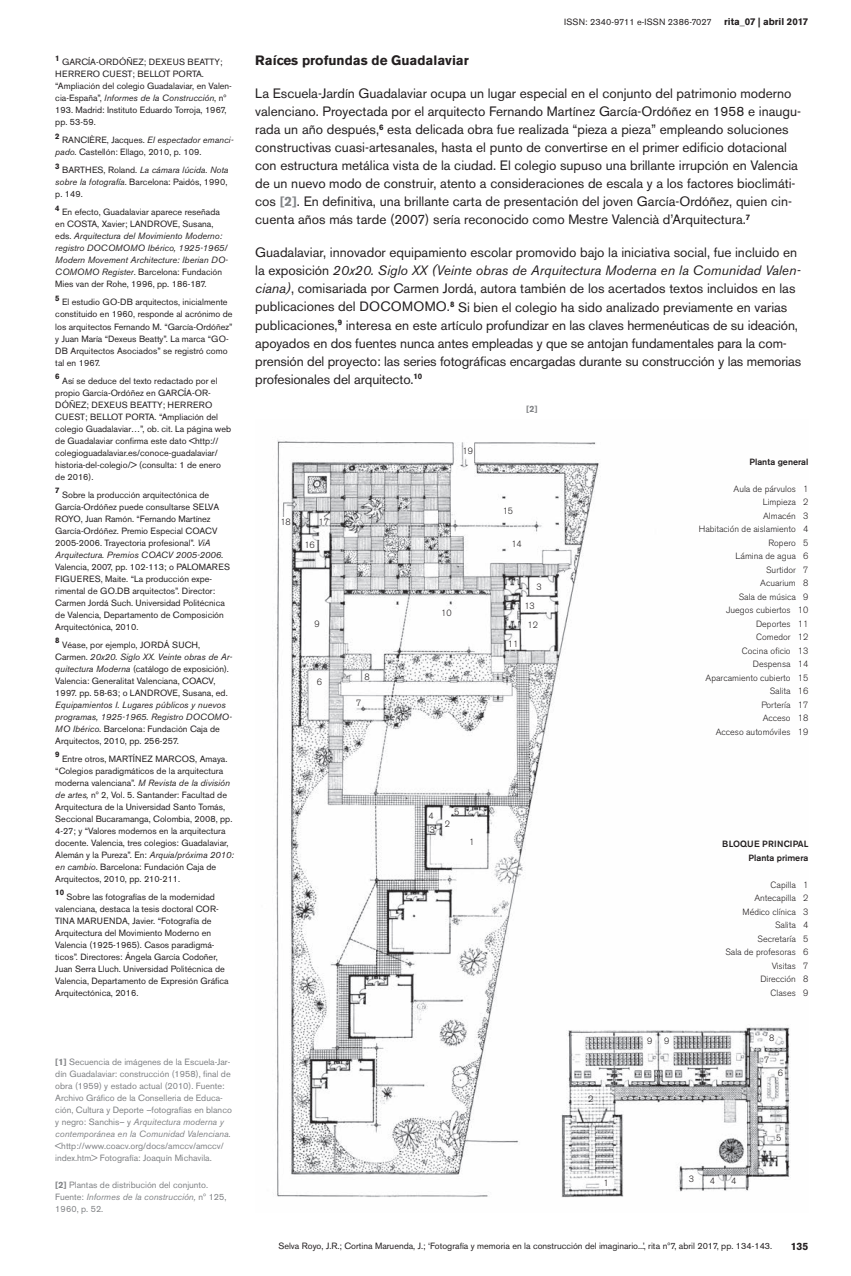
<style>
.page{position:relative;width:851px;height:1276px;background:#fff}
.page>*{position:absolute;margin:0;border:0;box-sizing:border-box;transform-origin:0 0}
.t1{font:13.5px/18px "Akzidenz Grotesk BE";color:#231f20}
.t2{font:700 13.5px "Akzidenz Grotesk BE";color:#231f20}
.t3{font:700 10.5px "Akzidenz Grotesk BE";color:#231f20}
.t4{font:700 9.75px "Akzidenz Grotesk BE";color:#231f20}
.t5{font:9px/12px "Akzidenz Grotesk BE";color:#231f20}
.t6{font:9px/12px "Akzidenz Grotesk BE";color:#808285}
.t7{font:300 9px/13.5px "Akzidenz Grotesk BE";color:#231f20;text-align:right}
.t8{font:italic 9px/12px "Akzidenz Grotesk BE";color:#231f20}
.t9{font:500 9px/13.5px "Akzidenz Grotesk BE";color:#231f20;text-align:right}
.t10{font:9px "Akzidenz Grotesk BE";letter-spacing:.02em;color:#231f20}
.t11{font:700 9px "Akzidenz Grotesk BE";color:#808285}
.t12{font:700 7.8px "Akzidenz Grotesk BE";color:#231f20}
.s1{font-style:italic}
.s2{font-style:normal}
.s3{font-weight:700}
.s4{font-weight:700;color:#808285}
</style>
<div class="page">
<img style="left:276px;top:440px;width:515px;height:758px">
<p class="t12" style="left:55px;top:54px;width:6px">1</p>
<p class="t5" style="left:55px;top:56px;width:178px;text-indent:7px">GARCÍA-ORDÓÑEZ; DEXEUS BEATTY; HERRERO CUEST; BELLOT PORTA. “Ampliación del colegio Guadalaviar, en Valen&shy;cia-España”, <span class="s1">Informes de la Construcción</span>, nº 193. Madrid: Instituto Eduardo Torroja, 1967, pp. 53-59.</p>
<p class="t12" style="left:55px;top:132px;width:6px">2</p>
<p class="t5" style="left:55px;top:134px;width:180px;text-indent:7px">RANCIÈRE, Jacques. <span class="s1">El espectador emanci&shy;pado</span>. Castellón: Ellago, 2010, p. 109.</p>
<p class="t12" style="left:55px;top:162px;width:6px">3</p>
<p class="t5" style="left:55px;top:164px;width:175px;text-align:justify;text-indent:7px">BARTHES, Roland. <span class="s1">La cámara lúcida. Nota sobre la fotografía</span>. Barcelona: Paidós, 1990, p. 149.</p>
<p class="t12" style="left:55px;top:204px;width:6px">4</p>
<p class="t5" style="left:55px;top:206px;width:174px;text-indent:7px">En efecto, Guadalaviar aparece reseñada en COSTA, Xavier; LANDROVE, Susana, eds. <span class="s1">Arquitectura del Movimiento Moderno: registro DOCOMOMO Ibérico, 1925-1965/ Modern Movement Architecture: Iberian DO-COMOMO Register</span>. Barcelona: Fundación Mies van der Rohe, 1996, pp. 186-187.</p>
<p class="t12" style="left:55px;top:294px;width:6px">5</p>
<p class="t5" style="left:55px;top:296px;width:179px;text-indent:7px">El estudio GO-DB arquitectos, inicialmente constituido en 1960, responde al acrónimo de los arquitectos Fernando M. “García-Ordóñez” y Juan María “Dexeus Beatty”. La marca “GO-DB Arquitectos Asociados” se registró como tal en 1967.</p>
<p class="t12" style="left:55px;top:372px;width:6px">6</p>
<p class="t5" style="left:55px;top:374px;width:177px;text-indent:7px">Así se deduce del texto redactado por el propio García-Ordóñez en GARCÍA-OR-DÓÑEZ; DEXEUS BEATTY; HERRERO CUEST; BELLOT PORTA. “Ampliación del colegio Guadalaviar…”, ob. cit. La página web de Guadalaviar confirma este dato &lt;http:// colegioguadalaviar.es/conoce-guadalaviar/ historia-del-colegio/&gt; (consulta: 1 de enero de 2016).</p>
<p class="t12" style="left:55px;top:486px;width:6px">7</p>
<p class="t5" style="left:55px;top:488px;width:176px;text-indent:7px">Sobre la producción arquitectónica de García-Ordóñez puede consultarse SELVA ROYO, Juan Ramón. “Fernando Martínez García-Ordóñez. Premio Especial COACV 2005-2006. Trayectoria profesional”. <span class="s1">ViA Arquitectura. Premios COACV 2005-2006</span>.<br>Valencia, 2007, pp. 102-113; o PALOMARES FIGUERES, Maite. “La producción expe&shy;rimental de GO.DB arquitectos”. Director:<br>Carmen Jordá Such. Universidad Politécnica de Valencia, Departamento de Composición Arquitectónica, 2010.</p>
<p class="t12" style="left:55px;top:636px;width:6px">8</p>
<p class="t5" style="left:55px;top:638px;width:179px;text-indent:7px">Véase, por ejemplo, JORDÁ SUCH, Carmen. <span class="s1">20x20. Siglo XX. Veinte obras de Ar&shy;quitectura Moderna</span> (catálogo de exposición).<br>Valencia: Generalitat Valenciana, COACV, 1997. pp. 58-63; o LANDROVE, Susana, ed.</p>
<p class="t8" style="left:55px;top:698px;width:178px">Equipamientos I. Lugares públicos y nuevos programas, 1925-1965. Registro DOCOMO-MO Ibérico<span class="s2">. Barcelona: Fundación Caja de Arquitectos, 2010, pp. 256-257.</span></p>
<p class="t12" style="left:55px;top:750px;width:6px">9</p>
<p class="t5" style="left:55px;top:752px;width:180px;text-indent:7px">Entre otros, MARTÍNEZ MARCOS, Amaya. “Colegios paradigmáticos de la arquitectura moderna valenciana”. <span class="s1">M Revista de la división de artes,</span> nº 2, Vol. 5. Santander: Facultad de Arquitectura de la Universidad Santo Tomás, Seccional Bucaramanga, Colombia, 2008, pp.<br>4-27; y “Valores modernos en la arquitectura docente. Valencia, tres colegios: Guadalaviar, Alemán y la Pureza”. En: <span class="s1">Arquia/próxima 2010: en cambio</span>. Barcelona: Fundación Caja de Arquitectos, 2010, pp. 210-211.</p>
<p class="t12" style="left:55px;top:888px;width:10px">10</p>
<p class="t5" style="left:55px;top:890px;width:175px;text-indent:11px">Sobre las fotografías de la modernidad valenciana, destaca la tesis doctoral COR-TINA MARUENDA, Javier. “Fotografía de Arquitectura del Movimiento Moderno en Valencia (1925-1965). Casos paradigmá&shy;ticos”. Directores: Ángela García Codoñer, Juan Serra Lluch. Universidad Politécnica de Valencia, Departamento de Expresión Gráfica Arquitectónica, 2016.</p>
<p class="t6" style="left:55px;top:1056px;width:178px"><span class="s3">[1]</span> Secuencia de imágenes de la Escuela-Jar&shy;dín Guadalaviar: construcción (1958), final de obra (1959) y estado actual (2010). Fuente:<br>Archivo Gráfico de la Conselleria de Educa&shy;ción, Cultura y Deporte –fotografías en blanco y negro: Sanchis– y <span class="s1">Arquitectura moderna y contemporánea en la Comunidad Valenciana</span>. &lt;http://www.coacv.org/docs/amccv/amccv/ index.htm&gt; Fotografía: Joaquín Michavila.</p>
<p class="t6" style="left:55px;top:1179px;width:173px"><span class="s3">[2]</span> Plantas de distribución del conjunto.<br>Fuente: <span class="s1">Informes de la construcción,</span> nº 125,<br>1960, p. 52.</p>
<p class="t10" style="left:564px;top:17px;width:149px">ISSN: 2340-9711 e-ISSN 2386-7027</p>
<p class="t4" style="left:724px;top:16px;width:86px">rita_07 | abril 2017</p>
<h1 class="t2" style="left:255px;top:53px;width:215px">Raíces profundas de Guadalaviar</h1>
<p class="t1" style="left:255px;top:85px;width:547px">La Escuela-Jardín Guadalaviar ocupa un lugar especial en el conjunto del patrimonio moderno valenciano. Proyectada por el arquitecto Fernando Martínez García-Ordóñez en 1958 e inaugu&shy;rada un año después,<sup>6</sup> esta delicada obra fue realizada “pieza a pieza” empleando soluciones constructivas cuasi-artesanales, hasta el punto de convertirse en el primer edificio dotacional con estructura metálica vista de la ciudad. El colegio supuso una brillante irrupción en Valencia de un nuevo modo de construir, atento a consideraciones de escala y a los factores bioclimáti&shy;cos <span class="s4">[2]</span>. En definitiva, una brillante carta de presentación del joven García-Ordóñez, quien cin&shy;cuenta años más tarde (2007) sería reconocido como Mestre Valencià d’Arquitectura.<sup>7</sup></p>
<p class="t1" style="left:255px;top:244px;width:547px">Guadalaviar, innovador equipamiento escolar promovido bajo la iniciativa social, fue incluido en la exposición <span class="s1">20x20. Siglo XX (Veinte obras de Arquitectura Moderna en la Comunidad Valen&shy;ciana)</span>, comisariada por Carmen Jordá, autora también de los acertados textos incluidos en las publicaciones del DOCOMOMO.<sup>8</sup> Si bien el colegio ha sido analizado previamente en varias publicaciones,<sup>9</sup> interesa en este artículo profundizar en las claves hermenéuticas de su ideación, apoyados en dos fuentes nunca antes empleadas y que se antojan fundamentales para la com&shy;prensión del proyecto: las series fotográficas encargadas durante su construcción y las memorias profesionales del arquitecto.<sup>10</sup></p>
<p class="t11" style="left:526px;top:404px;width:13px">[2]</p>
<p class="t7" style="left:462px;top:444px;width:12px">19</p>
<p class="t7" style="left:502px;top:505px;width:12px">15</p>
<p class="t7" style="left:280px;top:515px;width:12px">18</p>
<p class="t7" style="left:318px;top:515px;width:12px">17</p>
<p class="t7" style="left:304px;top:538px;width:12px">16</p>
<p class="t7" style="left:511px;top:537px;width:12px">14</p>
<p class="t7" style="left:536px;top:581px;width:7px">3</p>
<p class="t7" style="left:441px;top:606px;width:12px">10</p>
<p class="t7" style="left:524px;top:599px;width:12px">13</p>
<p class="t7" style="left:314px;top:617px;width:7px">9</p>
<p class="t7" style="left:527px;top:618px;width:12px">12</p>
<p class="t7" style="left:508px;top:637px;width:12px">11</p>
<p class="t7" style="left:317px;top:675px;width:7px">6</p>
<p class="t7" style="left:364px;top:670px;width:7px">8</p>
<p class="t7" style="left:356px;top:696px;width:7px">7</p>
<p class="t9" style="left:749px;top:455px;width:60px">Planta general</p>
<p class="t7" style="left:698px;top:482px;width:111px">Aula de párvulos 1<br>Limpieza 2<br>Almacén 3<br>Habitación de aislamiento 4<br>Ropero 5<br>Lámina de agua 6<br>Surtidor 7<br>Acuarium 8<br>Sala de música 9<br>Juegos cubiertos 10<br>Deportes 11<br>Comedor 12<br>Cocina oficio 13<br>Despensa 14<br>Aparcamiento cubierto 15<br>Salita 16<br>Portería 17<br>Acceso 18<br>Acceso automóviles 19</p>
<p class="t7" style="left:428px;top:809px;width:7px">4</p>
<p class="t7" style="left:454px;top:805px;width:7px">5</p>
<p class="t7" style="left:430px;top:823px;width:7px">3</p>
<p class="t7" style="left:445px;top:817px;width:7px">2</p>
<p class="t7" style="left:469px;top:835px;width:7px">1</p>
<p class="t9" style="left:722px;top:837px;width:88px">BLOQUE PRINCIPAL<br>Planta primera</p>
<p class="t7" style="left:725px;top:878px;width:84px">Capilla 1<br>Antecapilla 2<br>Médico clínica 3<br>Salita 4<br>Secretaría 5<br>Sala de profesoras 6<br>Visitas 7<br>Dirección 8<br>Clases 9</p>
<p class="t7" style="left:647px;top:1033px;width:7px">9</p>
<p class="t7" style="left:769px;top:1031px;width:7px">8</p>
<p class="t7" style="left:664px;top:1033px;width:7px">9</p>
<p class="t7" style="left:764px;top:1053px;width:7px">7</p>
<p class="t7" style="left:777px;top:1066px;width:7px">6</p>
<p class="t7" style="left:588px;top:1092px;width:7px">2</p>
<p class="t7" style="left:776px;top:1131px;width:7px">5</p>
<p class="t7" style="left:603px;top:1176px;width:7px">1</p>
<p class="t7" style="left:688px;top:1172px;width:7px">3</p>
<p class="t7" style="left:709px;top:1174px;width:7px">4</p>
<p class="t7" style="left:731px;top:1174px;width:7px">4</p>
<p class="t5" style="left:278px;top:1239px;width:495px">Selva Royo, J.R.; Cortina Maruenda, J.; ‘Fotografía y memoria en la construcción del imaginario...’, rita nº7, abril 2017, pp. 134-143.</p>
<p class="t3" style="left:790px;top:1240px;width:19px">135</p>
</div>
